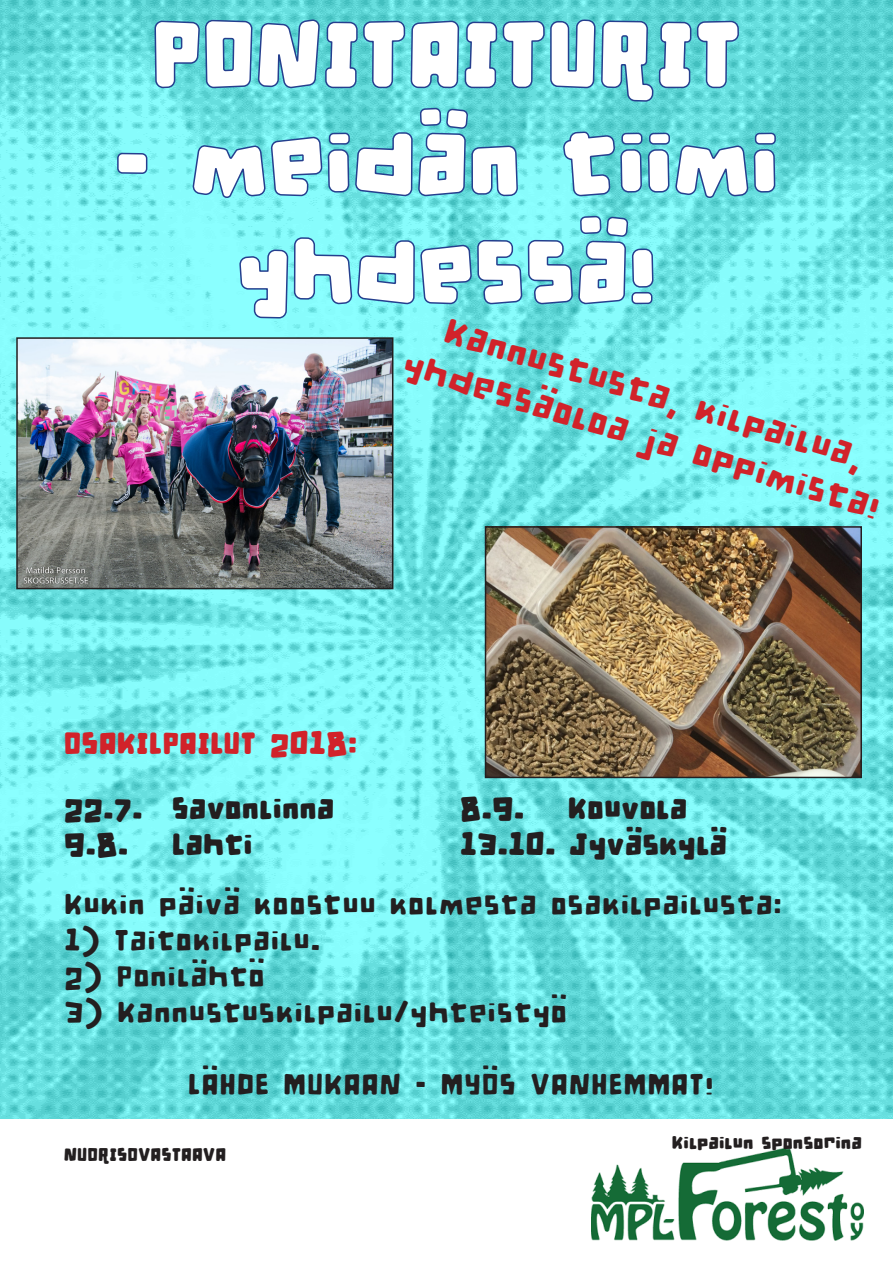
<style>
.page{position:relative;width:893px;height:1263px;background:#fff}
.page>*{position:absolute;margin:0;border:0;box-sizing:border-box;transform-origin:0 0}
.t1{font:90px/108px "d.puntillas.B.to.tiptoe";color:#fff;text-align:center}
.t2{font:36px/43.2px "d.puntillas.D.to.tiptoe";color:#d1232a;text-align:center}
.t3{font:30px "d.puntillas.D.to.tiptoe";color:#231f20}
.t4{font:30px "d.puntillas.B.to.tiptoe";color:#231f20}
.t5{font:30px "d.puntillas.B.to.tiptoe";color:#d1232a}
.t6{font:18px "d.puntillas.B.to.tiptoe";color:#231f20}
</style>
<div class="page">
<img style="left:0;top:0;width:893px;height:1118px">
<svg style="left:115px;top:0;width:663px;height:577px;background:#6adae0"></svg>
<img style="left:19px;top:340px;width:371px;height:246px">
<div style="left:16px;top:337px;width:377px;height:252px;border:2px solid #231f20"></div>
<img style="left:488px;top:529px;width:371px;height:246px">
<div style="left:485px;top:526px;width:377px;height:252px;border:2px solid #231f20"></div>
<img style="left:592px;top:1148px;width:271px;height:93px">
<p class="t1" style="left:151px;top:1px;width:592px">PONITAITURIT</p>
<p class="t1" style="left:114px;top:109px;width:666px">- meidän tiimi yhdessä!</p>
<p class="t2" style="left:423px;top:301px;width:499px;rotate:17deg">Kannustusta, kilpailua, yhdessäoloa ja oppimista!</p>
<p class="t5" style="left:64px;top:726px;width:295px">OSAKILPAILUT 2018:</p>
<p class="t4" style="left:64px;top:791px;width:272px">22.7. Savonlinna</p>
<p class="t4" style="left:64px;top:827px;width:66px">9.8.</p>
<p class="t4" style="left:172px;top:827px;width:82px">Lahti</p>
<p class="t4" style="left:460px;top:791px;width:66px">8.9.</p>
<p class="t4" style="left:568px;top:791px;width:121px">Kouvola</p>
<p class="t4" style="left:460px;top:827px;width:269px">13.10. Jyväskylä</p>
<p class="t3" style="left:64px;top:887px;width:720px">Kukin päivä koostuu kolmesta osakilpailusta:</p>
<p class="t3" style="left:64px;top:923px;width:259px">1) Taitokilpailu.</p>
<p class="t3" style="left:64px;top:959px;width:203px">2) Ponilähtö</p>
<p class="t3" style="left:64px;top:995px;width:505px">3) Kannustuskilpailu/yhteistyö</p>
<p class="t3" style="left:188px;top:1067px;width:528px">LÄHDE MUKAAN - MYÖS VANHEMMAT!</p>
<p class="t6" style="left:64px;top:1144px;width:164px">NUORISOVASTAAVA</p>
<p class="t6" style="left:672px;top:1132px;width:192px">Kilpailun sponsorina</p>
</div>
